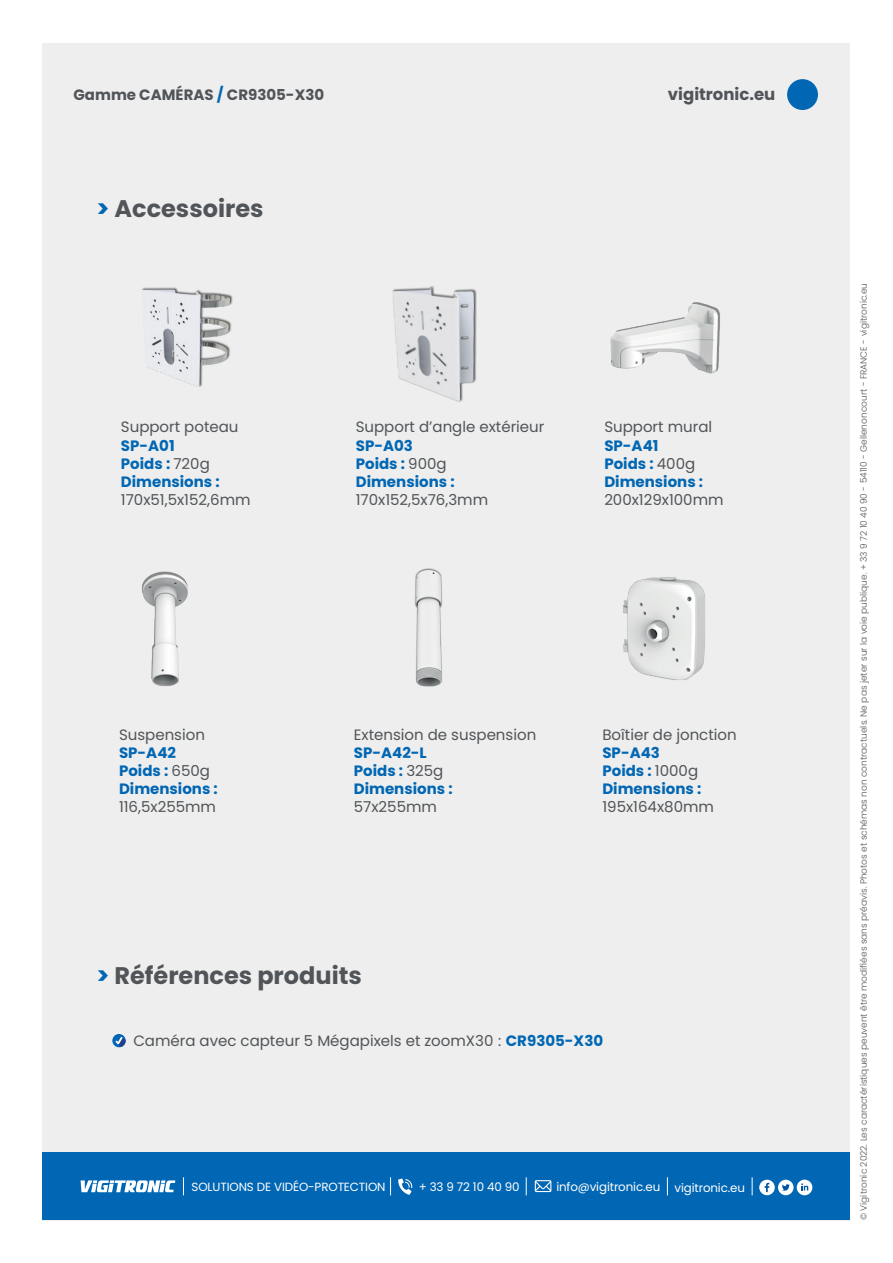
<style>
.page{position:relative;width:893px;height:1263px;background:#fff}
.page>*{position:absolute;margin:0;border:0;box-sizing:border-box;transform-origin:0 0}
.t1{font:700 24px "Poppins";color:#515458}
.t2{font:700 16.5px "Poppins";color:#515458}
.t3{font:15px "Poppins";color:#515458}
.t4{font:700 15px/18px "Poppins";color:#0166b3}
.t5{font:700 15px "Poppins";color:#515458}
.t6{font:11.85px "Poppins";letter-spacing:-.01em;color:#fff}
.t7{font:300 9px "Poppins";color:#515458}
.s1{color:#0166b3}
.s2{font-weight:400;color:#515458}
.s3{font-weight:700;color:#0166b3}
</style>
<div class="page">
<div style="left:43px;top:43px;width:807px;height:1177px;background:#edeeed"></div>
<div style="left:787px;top:79px;width:31px;height:31px;background:#0166b3;border-radius:50%"></div>
<div style="left:43px;top:1152px;width:807px;height:68px;background:#0166b3"></div>
<svg style="left:81px;top:1180px;width:94px;height:12px"></svg>
<div style="left:778px;top:1180px;width:15px;height:15px;background:#fff;border-radius:50%"></div>
<svg style="left:782px;top:1184px;width:8px;height:7px"></svg>
<svg style="left:759px;top:1180px;width:16px;height:15px"></svg>
<svg style="left:765px;top:1183px;width:4px;height:9px"></svg>
<svg style="left:797px;top:1179px;width:15px;height:16px"></svg>
<svg style="left:801px;top:1183px;width:7px;height:7px"></svg>
<svg style="left:183px;top:1177px;width:1px;height:18px"></svg>
<svg style="left:390px;top:1177px;width:1px;height:18px"></svg>
<svg style="left:398px;top:1178px;width:15px;height:17px"></svg>
<svg style="left:526px;top:1177px;width:1px;height:18px"></svg>
<svg style="left:535px;top:1180px;width:16px;height:12px"></svg>
<svg style="left:667px;top:1177px;width:1px;height:18px"></svg>
<svg style="left:752px;top:1177px;width:1px;height:18px"></svg>
<svg style="left:112px;top:1034px;width:14px;height:13px"></svg>
<svg style="left:115px;top:1037px;width:11px;height:10px"></svg>
<img style="left:142px;top:287px;width:91px;height:100px">
<img style="left:142px;top:571px;width:46px;height:115px">
<img style="left:392px;top:286px;width:85px;height:116px">
<img style="left:610px;top:302px;width:110px;height:72px">
<img style="left:415px;top:568px;width:28px;height:119px">
<img style="left:623px;top:577px;width:82px;height:103px">
<p class="t5" style="left:74px;top:86px;width:252px">Gamme CAMÉRAS <span class="s1">/</span> CR9305-X30</p>
<h1 class="t1" style="left:96px;top:194px;width:169px"><span class="s1">&gt;</span> Accessoires</h1>
<p class="t2" style="left:668px;top:85px;width:109px">vigitronic.eu</p>
<p class="t3" style="left:121px;top:418px;width:119px">Support poteau</p>
<p class="t4" style="left:121px;top:436px;width:100px">SP-A01<br>Poids : <span class="s2">720g<br></span>Dimensions :</p>
<p class="t3" style="left:121px;top:490px;width:131px">170x51,5x152,6mm</p>
<p class="t3" style="left:356px;top:418px;width:190px">Support d’angle extérieur</p>
<p class="t4" style="left:356px;top:436px;width:100px">SP-A03<br>Poids : <span class="s2">900g<br></span>Dimensions :</p>
<p class="t3" style="left:356px;top:490px;width:134px">170x152,5x76,3mm</p>
<p class="t3" style="left:604px;top:418px;width:109px">Support mural</p>
<p class="t4" style="left:604px;top:436px;width:100px">SP-A41<br>Poids : <span class="s2">400g<br></span>Dimensions :</p>
<p class="t3" style="left:604px;top:490px;width:121px">200x129x100mm</p>
<p class="t3" style="left:119px;top:726px;width:87px">Suspension</p>
<p class="t4" style="left:119px;top:744px;width:100px">SP-A42<br>Poids : <span class="s2">650g<br></span>Dimensions :</p>
<p class="t3" style="left:119px;top:798px;width:99px">116,5x255mm</p>
<p class="t3" style="left:354px;top:726px;width:184px">Extension de suspension</p>
<p class="t4" style="left:354px;top:744px;width:100px">SP-A42-L<br>Poids : <span class="s2">325g<br></span>Dimensions :</p>
<p class="t3" style="left:354px;top:798px;width:85px">57x255mm</p>
<h1 class="t1" style="left:96px;top:962px;width:267px"><span class="s1">&gt;</span> Références produits</h1>
<p class="t3" style="left:602px;top:726px;width:136px">Boîtier de jonction</p>
<p class="t4" style="left:602px;top:744px;width:100px">SP-A43<br>Poids : <span class="s2">1000g<br></span>Dimensions :</p>
<p class="t3" style="left:602px;top:798px;width:113px">195x164x80mm</p>
<p class="t3" style="left:133px;top:1032px;width:471px">Caméra avec capteur 5 Mégapixels et zoomX30 : <span class="s3">CR9305-X30</span></p>
<p class="t6" style="left:192px;top:1180px;width:196px">SOLUTIONS DE VIDÉO-PROTECTION</p>
<p class="t6" style="left:419px;top:1180px;width:102px">+ 33 9 72 10 40 90</p>
<p class="t6" style="left:556px;top:1180px;width:190px">info@vigitronic.eu vigitronic.eu</p>
<p class="t7" style="left:858px;top:1220px;width:939px;rotate:-90deg">© Vigitronic 2022. Les caractéristiques peuvent être modifiées sans préavis. Photos et schémas non contractuels. Ne pas jeter sur la voie publique. + 33 9 72 10 40 90 - 54110 - Gellenoncourt - FRANCE - vigitronic.eu</p>
</div>
